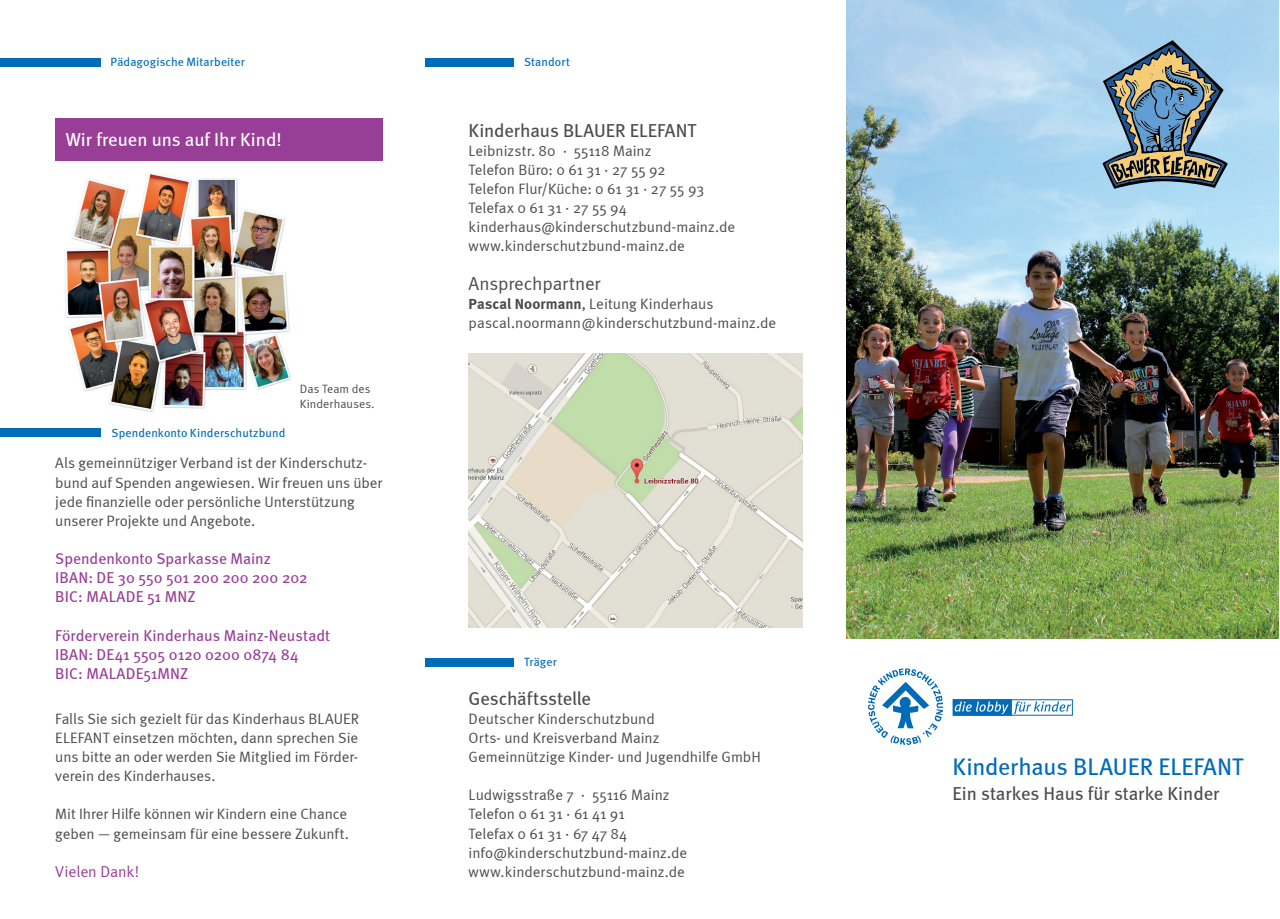
<style>
.page{position:relative;width:1280px;height:919px;background:#fff}
.page>*{position:absolute;margin:0;border:0;box-sizing:border-box;transform-origin:0 0}
.t1{font:24px "Meta";letter-spacing:-.005em;color:#006cb7}
.t2{font:18.75px "Meta";letter-spacing:-.005em;color:#4b4c4d}
.t3{font:18.75px "Meta";color:#fff}
.t4{font:18.75px "Meta Normal";letter-spacing:-.01em;color:#4b4c4d}
.t5{font:15.75px/19.2px "Meta";color:#983e97}
.t6{font:15.75px "Meta Normal";letter-spacing:-.005em;color:#983e97}
.t7{font:15px/19.2px "Meta Normal";color:#4b4c4d}
.t8{font:12px "Meta";letter-spacing:.01em;color:#006cb7}
.t9{font:12px/15px "Meta Normal";letter-spacing:.01em;color:#4b4c4d}
.s1{font-family:"Meta";font-weight:700}
</style>
<div class="page">
<img style="left:846px;top:0;width:433px;height:638px">
<div style="left:0;top:58px;width:101px;height:8px;background:#006cb7"></div>
<img style="left:469px;top:353px;width:334px;height:275px">
<div style="left:55px;top:118px;width:328px;height:43px;background:#983e97"></div>
<svg style="left:1102px;top:40px;width:126px;height:149px;background:#7f949a"></svg>
<div style="left:425px;top:58px;width:89px;height:8px;background:#006cb7"></div>
<img style="left:64px;top:173px;width:227px;height:239px">
<div style="left:0;top:428px;width:101px;height:8px;background:#006cb7"></div>
<div style="left:425px;top:658px;width:89px;height:8px;background:#006cb7"></div>
<svg style="left:1012px;top:699px;width:61px;height:16px"></svg>
<svg style="left:953px;top:699px;width:59px;height:16px"></svg>
<svg style="left:955px;top:701px;width:116px;height:13px"></svg>
<svg style="left:868px;top:668px;width:75px;height:76px"></svg>
<p class="t8" style="left:111px;top:55px;width:136px">Pädagogische Mitarbeiter</p>
<p class="t8" style="left:524px;top:55px;width:47px">Standort</p>
<p class="t3" style="left:66px;top:128px;width:217px">Wir freuen uns auf Ihr Kind!</p>
<p class="t8" style="left:112px;top:425px;width:175px">Spendenkonto Kinderschutzbund</p>
<p class="t9" style="left:300px;top:381px;width:76px">Das Team des<br>Kinderhauses.</p>
<p class="t7" style="left:55px;top:453px;width:328px">Als gemeinnütziger Verband ist der Kinderschutz&shy;bund auf Spenden angewiesen. Wir freuen uns über jede finanzielle oder persönliche Unterstützung unserer Projekte und Angebote.</p>
<p class="t5" style="left:55px;top:549px;width:254px">Spendenkonto Sparkasse Mainz<br>IBAN: DE 30 550 501 200 200 200 202<br>BIC: MALADE 51 MNZ</p>
<p class="t5" style="left:55px;top:625px;width:276px">Förderverein Kinderhaus Mainz-Neustadt<br>IBAN: DE41 5505 0120 0200 0874 84<br>BIC: MALADE51MNZ</p>
<p class="t7" style="left:55px;top:708px;width:305px;text-align:justify">Falls Sie sich gezielt für das Kinderhaus BLAUER ELEFANT einsetzen möchten, dann sprechen Sie uns bitte an oder werden Sie Mitglied im Förder&shy;verein des Kinderhauses.</p>
<p class="t7" style="left:55px;top:804px;width:295px">Mit Ihrer Hilfe können wir Kindern eine Chance geben — gemeinsam für eine bessere Zukunft.</p>
<p class="t6" style="left:55px;top:862px;width:85px">Vielen Dank!</p>
<p class="t2" style="left:469px;top:119px;width:229px">Kinderhaus BLAUER ELEFANT</p>
<p class="t7" style="left:469px;top:141px;width:268px">Leibnizstr. 80 · 55118 Mainz<br>Telefon Büro: 0 61 31 · 27 55 92<br>Telefon Flur/Küche: 0 61 31 · 27 55 93<br>Telefax 0 61 31 · 27 55 94 kinderhaus@kinderschutzbund-mainz.de www.kinderschutzbund-mainz.de</p>
<p class="t4" style="left:469px;top:272px;width:133px">Ansprechpartner</p>
<p class="t7" style="left:469px;top:294px;width:309px"><span class="s1">Pascal Noormann</span>, Leitung Kinderhaus pascal.noormann@kinderschutzbund-mainz.de</p>
<p class="t8" style="left:524px;top:655px;width:34px">Träger</p>
<p class="t2" style="left:469px;top:687px;width:124px">Geschäftsstelle</p>
<p class="t7" style="left:469px;top:708px;width:294px">Deutscher Kinderschutzbund<br>Orts- und Kreisverband Mainz<br>Gemeinnützige Kinder- und Jugendhilfe GmbH</p>
<p class="t7" style="left:469px;top:785px;width:220px">Ludwigsstraße 7 · 55116 Mainz<br>Telefon 0 61 31 · 61 41 91<br>Telefax 0 61 31 · 67 47 84 info@kinderschutzbund-mainz.de www.kinderschutzbund-mainz.de</p>
<h1 class="t1" style="left:952px;top:752px;width:292px">Kinderhaus BLAUER ELEFANT</h1>
<p class="t2" style="left:952px;top:782px;width:269px">Ein starkes Haus für starke Kinder</p>
</div>
